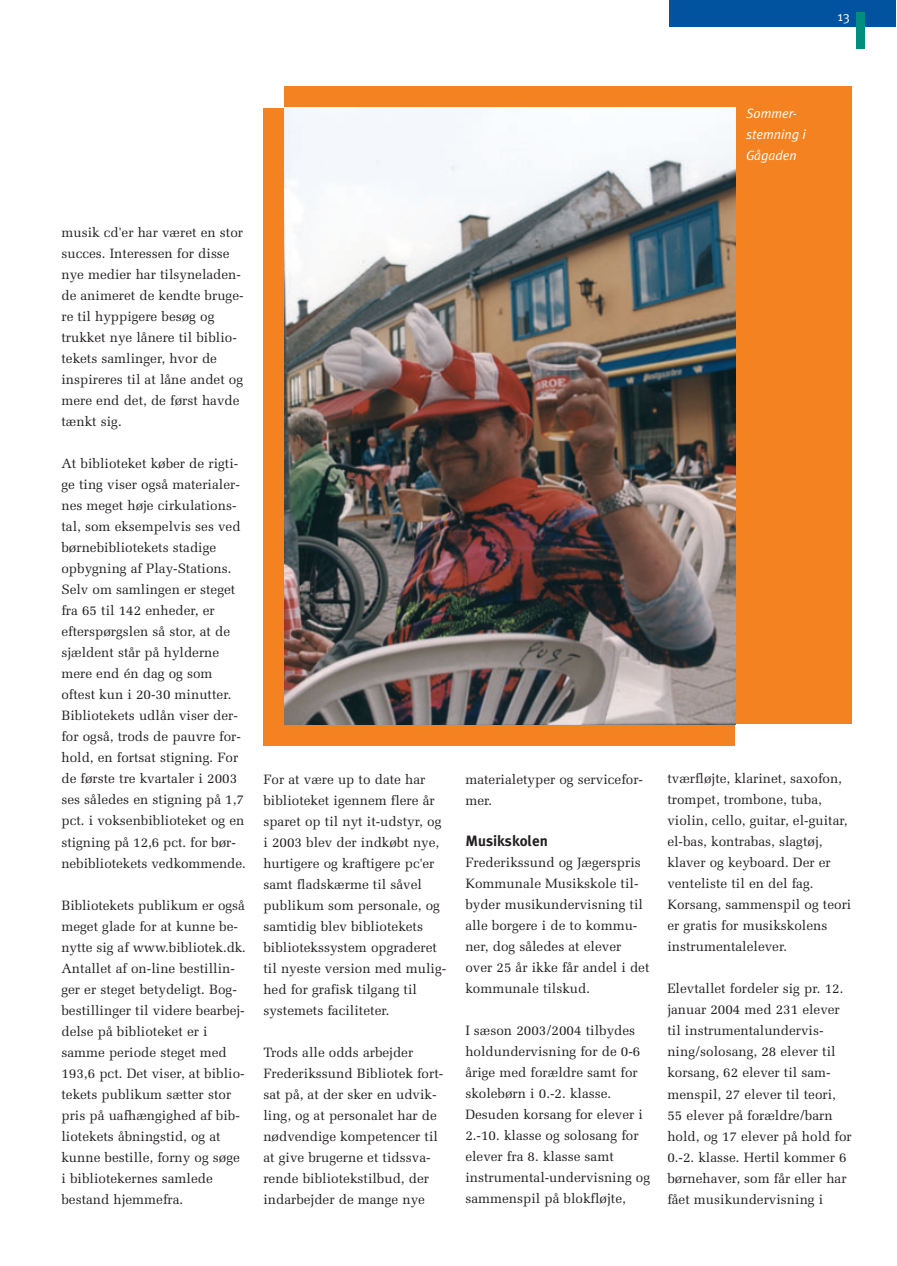
<style>
.page{position:relative;width:897px;height:1266px;background:#fff}
.page>*{position:absolute;margin:0;border:0;box-sizing:border-box;transform-origin:0 0}
.t1{font:700 15px "Meta Plus";color:#231f20}
.t2{font:13.5px/21px "Melior";color:#231f20}
.t3{font:italic 13.5px/21px "Meta Plus Normal";color:#fff}
.t4{font:13.5px "Meta Plus Normal";color:#fff}
</style>
<div class="page">
<div style="left:669px;top:0;width:227px;height:27px;background:#0153a0"></div>
<div style="left:857px;top:12px;width:8px;height:36px;background:#008f7e"></div>
<div style="left:285px;top:87px;width:567px;height:637px;background:#f58220"></div>
<div style="left:263px;top:108px;width:472px;height:638px;background:#f58220"></div>
<img style="left:285px;top:108px;width:450px;height:616px">
<p class="t4" style="left:837px;top:11px;width:14px">13</p>
<p class="t3" style="left:746px;top:104px;width:61px">Sommer&shy;stemning i<br>Gågaden</p>
<p class="t2" style="left:61px;top:224px;width:184px">musik cd'er har været en stor succes. Interessen for disse nye medier har tilsyneladen&shy;de animeret de kendte bruge&shy;re til hyppigere besøg og trukket nye lånere til biblio&shy;tekets samlinger, hvor de inspireres til at låne andet og mere end det, de først havde tænkt sig.</p>
<p class="t2" style="left:61px;top:455px;width:186px">At biblioteket køber de rigti&shy;ge ting viser også materialer&shy;nes meget høje cirkulations&shy;tal, som eksempelvis ses ved børnebibliotekets stadige opbygning af Play-Stations.<br>Selv om samlingen er steget fra 65 til 142 enheder, er efterspørgslen så stor, at de sjældent står på hylderne mere end én dag og som oftest kun i 20-30 minutter.<br>Bibliotekets udlån viser der&shy;for også, trods de pauvre for&shy;hold, en fortsat stigning. For de første tre kvartaler i 2003 ses således en stigning på 1,7 pct. i voksenbiblioteket og en stigning på 12,6 pct. for bør&shy;nebibliotekets vedkommende.</p>
<p class="t2" style="left:61px;top:896px;width:186px">Bibliotekets publikum er også meget glade for at kunne be&shy;nytte sig af www.bibliotek.dk.<br>Antallet af on-line bestillin&shy;ger er steget betydeligt. Bog&shy;bestillinger til videre bearbej&shy;delse på biblioteket er i samme periode steget med<br>193,6 pct. Det viser, at biblio&shy;tekets publikum sætter stor pris på uafhængighed af bib&shy;liotekets åbningstid, og at kunne bestille, forny og søge i bibliotekernes samlede bestand hjemmefra.</p>
<p class="t2" style="left:263px;top:770px;width:184px">For at være up to date har biblioteket igennem flere år sparet op til nyt it-udstyr, og i 2003 blev der indkøbt nye, hurtigere og kraftigere pc'er samt fladskærme til såvel publikum som personale, og samtidig blev bibliotekets bibliotekssystem opgraderet til nyeste version med mulig&shy;hed for grafisk tilgang til systemets faciliteter.</p>
<p class="t2" style="left:263px;top:1043px;width:181px">Trods alle odds arbejder<br>Frederikssund Bibliotek fort&shy;sat på, at der sker en udvik&shy;ling, og at personalet har de nødvendige kompetencer til at give brugerne et tidssva&shy;rende bibliotekstilbud, der indarbejder de mange nye</p>
<p class="t2" style="left:465px;top:770px;width:179px">materialetyper og servicefor&shy;mer.</p>
<p class="t1" style="left:465px;top:835px;width:84px">Musikskolen</p>
<p class="t2" style="left:465px;top:854px;width:186px">Frederikssund og Jægerspris<br>Kommunale Musikskole til&shy;byder musikundervisning til alle borgere i de to kommu&shy;ner, dog således at elever over 25 år ikke får andel i det kommunale tilskud.</p>
<p class="t2" style="left:465px;top:1022px;width:186px">I sæson 2003/2004 tilbydes holdundervisning for de 0-6 årige med forældre samt for skolebørn i 0.-2. klasse.<br>Desuden korsang for elever i<br>2.-10. klasse og solosang for elever fra 8. klasse samt instrumental-undervisning og sammenspil på blokfløjte,</p>
<p class="t2" style="left:667px;top:770px;width:186px">tværfløjte, klarinet, saxofon, trompet, trombone, tuba, violin, cello, guitar, el-guitar, el-bas, kontrabas, slagtøj, klaver og keyboard. Der er venteliste til en del fag.<br>Korsang, sammenspil og teori er gratis for musikskolens instrumentalelever.</p>
<p class="t2" style="left:667px;top:980px;width:186px">Elevtallet fordeler sig pr. 12. januar 2004 med 231 elever til instrumentalundervis&shy;ning/solosang, 28 elever til korsang, 62 elever til sam&shy;menspil, 27 elever til teori,<br>55 elever på forældre/barn hold, og 17 elever på hold for<br>0.-2. klasse. Hertil kommer 6 børnehaver, som får eller har fået musikundervisning i</p>
</div>
